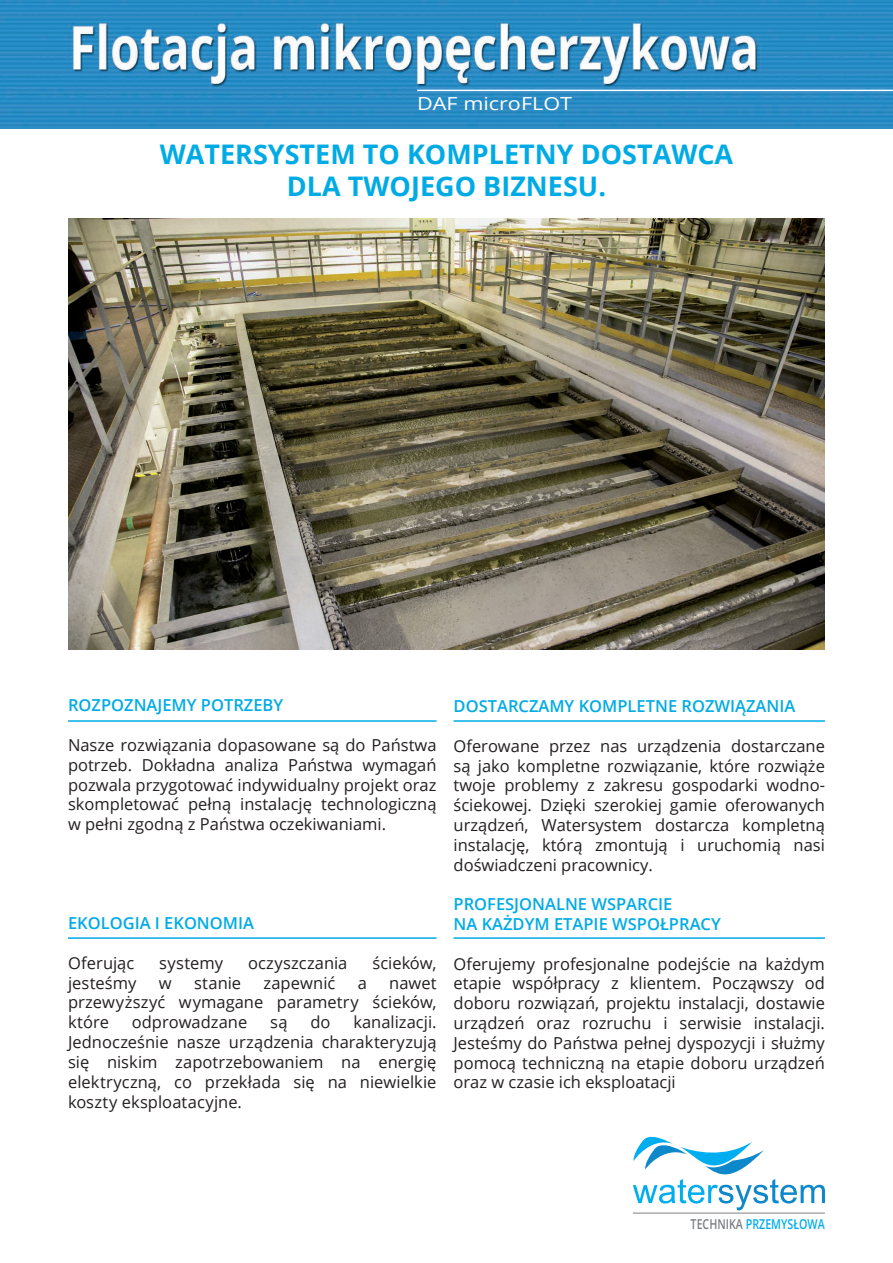
<style>
.page{position:relative;width:893px;height:1263px;background:#fff}
.page>*{position:absolute;margin:0;border:0;box-sizing:border-box;transform-origin:0 0}
.t1{font:700 27px/32.4px "Open Sans";color:#00abe5;text-align:center}
.t2{font:18px "Open Sans";color:#fff;scale:1.2 1}
.t3{font:16.5px/19.8px "Open Sans";color:#231f20;text-align:justify}
.t4{font:600 16.5px/19.8px "Open Sans";color:#00abe5}
.t5{font:600 13.65px "Open Sans";color:#00aeef;scale:.78 1}
.s1{color:#7b7e81}
</style>
<div class="page">
<hr style="left:68px;top:720px;width:369px;height:2px;background:#00abe5">
<hr style="left:68px;top:937px;width:369px;height:2px;background:#00abe5">
<hr style="left:454px;top:937px;width:371px;height:2px;background:#00abe5">
<hr style="left:454px;top:720px;width:371px;height:2px;background:#00abe5">
<svg style="left:633px;top:1137px;width:192px;height:73px"></svg>
<hr style="left:633px;top:1212px;width:192px;height:1px;background:#7b7e81">
<img style="left:68px;top:218px;width:757px;height:432px">
<img style="left:0;top:0;width:893px;height:129px">
<hr style="left:417px;top:90px;width:476px;height:1px;background:#fff">
<p class="t2" style="left:417px;top:91px;width:131px">DAF microFLOT</p>
<h1 class="t1" style="left:160px;top:137px;width:575px">WATERSYSTEM TO KOMPLETNY DOSTAWCA<br>DLA TWOJEGO BIZNESU.</h1>
<p class="t4" style="left:68px;top:695px;width:76px">ROZPOZNAJE</p>
<p class="t4" style="left:172px;top:695px;width:113px">MY POTRZEBY</p>
<p class="t3" style="left:68px;top:735px;width:370px">Nasze rozwiązania dopasowane są do Państwa potrzeb. Dokładna analiza Państwa wymagań pozwala przygotować indywidualny projekt oraz skompletować pełną instalację technologiczną w pełni zgodną z Państwa oczekiwaniami.</p>
<p class="t4" style="left:68px;top:913px;width:188px">EKOLOGIA I EKONOM IA</p>
<p class="t3" style="left:68px;top:952px;width:68px">Oferując</p>
<p class="t3" style="left:159px;top:952px;width:65px">systemy</p>
<p class="t3" style="left:248px;top:952px;width:101px">oczyszczania</p>
<p class="t3" style="left:372px;top:952px;width:66px">ścieków,</p>
<p class="t3" style="left:68px;top:972px;width:70px">jesteśmy</p>
<p class="t3" style="left:159px;top:972px;width:14px">w</p>
<p class="t3" style="left:194px;top:972px;width:49px">stanie</p>
<p class="t3" style="left:263px;top:972px;width:73px">zapewnić</p>
<p class="t3" style="left:358px;top:972px;width:11px">a</p>
<p class="t3" style="left:68px;top:972px;width:370px;text-indent:321px">nawet przewyższyć wymagane parametry ścieków, które</p>
<p class="t3" style="left:68px;top:1012px;width:370px;text-indent:285px">kanalizacji.<br>Jednocześnie nasze urządzenia charakteryzują się niskim zapotrzebowaniem na energię elektryczną, co przekłada się na niewielkie koszty eksploatacyjne.</p>
<p class="t3" style="left:132px;top:1012px;width:117px">odprowadzane</p>
<p class="t3" style="left:270px;top:1012px;width:19px">są</p>
<p class="t3" style="left:310px;top:1012px;width:22px">do</p>
<p class="t4" style="left:454px;top:696px;width:343px">DOSTARCZAMY KOMPLETNE ROZWIĄZANIA</p>
<p class="t3" style="left:454px;top:735px;width:373px">Oferowane przez nas urządzenia dostarczane są jako kompletne rozwiązanie, które rozwiąże twoje problemy z zakresu gospodarki wodno&shy;ściekowej. Dzięki szerokiej gamie oferowanych urządzeń, Watersystem dostarcza kompletną instalację, którą zmontują i uruchomią nasi doświadczeni pracownicy.</p>
<p class="t4" style="left:454px;top:894px;width:269px">PROFESJONALNE WSPARCIE<br>NA KAŻDYM ETAPIE WSPOŁPRACY</p>
<p class="t3" style="left:454px;top:953px;width:373px">Oferujemy profesjonalne podejście na każdym etapie współpracy z klientem. Począwszy od doboru rozwiązań, projektu instalacji, dostawie urządzeń oraz rozruchu i serwisie instalacji.<br>Jesteśmy do Państwa pełnej dyspozycji i służmy pomocą techniczną na etapie doboru urządzeń oraz w czasie ich eksploatacji</p>
<p class="t5" style="left:691px;top:1215px;width:174px"><span class="s1">TECHNIKA</span> PRZEMYSŁOWA</p>
</div>
